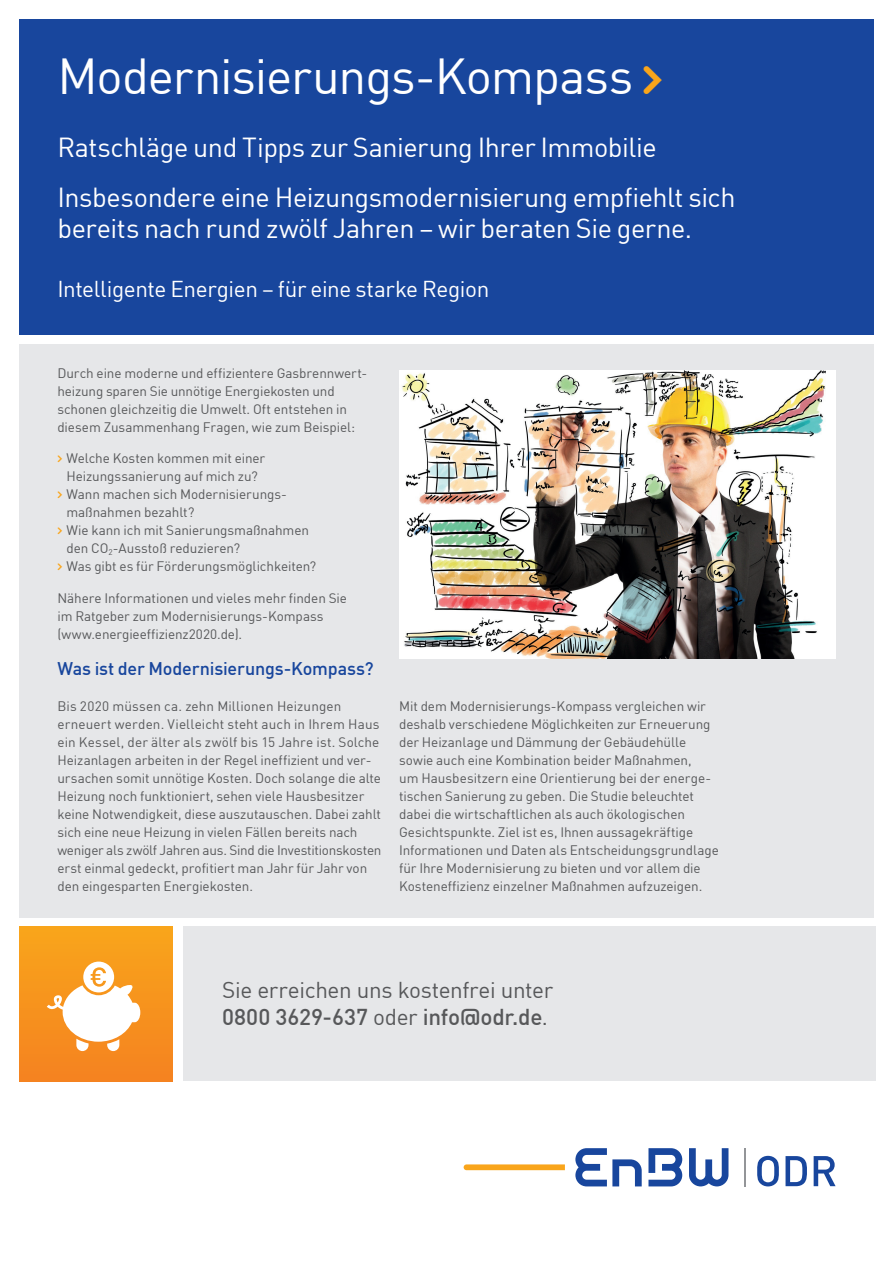
<style>
.page{position:relative;width:893px;height:1263px;background:#fff}
.page>*{position:absolute;margin:0;border:0;box-sizing:border-box;transform-origin:0 0}
.EnBW_Titel_Überschri{font:49.5px "En BWDIN Pro";letter-spacing:-.025em;color:#fff}
.EnBW_Titel_Unterüber{font:27px "En BWDIN Pro";letter-spacing:-.015em;color:#fff}
.EnBW_Titel_Unterüber-2{font:22.5px "En BWDIN Pro";letter-spacing:-.015em;color:#fff}
.EnBW_Fließtext_L_12{font:22.5px "En BWDIN Pro";letter-spacing:-.02em;color:#57585a}
.EnBW_Fließtext_L_12-2{font:500 22.5px "En BWDIN Pro";letter-spacing:-.01em;color:#57585a}
.EnBW_Zwischenübersch{font:500 18px "En BWDIN Pro";letter-spacing:-.01em;color:#18469d}
.EnBW_Fließtext_M_9_1{font:13.5px/18px "En BWDIN Pro";letter-spacing:-.005em;color:#57585a}
.s1{color:#f9a51b}
.s2{font-weight:400}
</style>
<div class="page">
<div style="left:19px;top:19px;width:855px;height:316px;background:#18469d"></div>
<div style="left:19px;top:344px;width:855px;height:574px;background:#e6e7e9"></div>
<img style="left:399px;top:370px;width:436px;height:288px">
<svg style="left:575px;top:1148px;width:153px;height:38px"></svg>
<svg style="left:464px;top:1164px;width:101px;height:6px"></svg>
<svg style="left:757px;top:1156px;width:22px;height:30px"></svg>
<svg style="left:785px;top:1156px;width:22px;height:30px"></svg>
<svg style="left:814px;top:1156px;width:22px;height:30px"></svg>
<hr style="left:744px;top:1148px;width:2px;height:38px;background:#939598">
<div style="left:184px;top:927px;width:692px;height:154px;background:#e6e7e9"></div>
<div style="left:19px;top:928px;width:153px;height:153px;background:linear-gradient(to bottom,#f9a51b,#f58220)"></div>
<svg style="left:47px;top:961px;width:93px;height:90px"></svg>
<p class="EnBW_Titel_Überschri" style="left:57px;top:37px;width:608px">Modernisierungs-Kompass <span class="s1">»</span></p>
<p class="EnBW_Titel_Unterüber" style="left:57px;top:126px;width:601px">Ratschläge und Tipps zur Sanierung Ihrer Immobilie</p>
<p class="EnBW_Titel_Unterüber" style="left:57px;top:176px;width:680px">Insbesondere eine Heizungsmodernisierung empfiehlt sich</p>
<p class="EnBW_Titel_Unterüber" style="left:57px;top:207px;width:636px">bereits nach rund zwölf Jahren – wir beraten Sie gerne.</p>
<p class="EnBW_Titel_Unterüber-2" style="left:57px;top:271px;width:433px">Intelligente Energien – für eine starke Region</p>
<p class="EnBW_Fließtext_M_9_1" style="left:57px;top:362px;width:311px">Durch eine moderne und effizientere Gasbrennwert&shy;heizung sparen Sie unnötige Energiekosten und schonen gleichzeitig die Umwelt. Oft entstehen in</p>
<p class="EnBW_Fließtext_M_9_1" style="left:57px;top:416px;width:299px">diesem Zusammenhang Fragen, wie zum Beispiel:</p>
<p class="EnBW_Fließtext_M_9_1" style="left:57px;top:448px;width:209px;text-align:center"><span class="s1">›</span> Welche Kosten kommen mit einer<br>Heizungssanierung auf mich zu?</p>
<p class="EnBW_Fließtext_M_9_1" style="left:66px;top:484px;width:222px;text-indent:-9px"><span class="s1">›</span> Wann machen sich Modernisierungs&shy;maßnahmen bezahlt?</p>
<p class="EnBW_Fließtext_M_9_1" style="left:66px;top:520px;width:244px;text-indent:-9px"><span class="s1">›</span> Wie kann ich mit Sanierungsmaßnahmen den CO<sub>2</sub>-Ausstoß reduzieren?</p>
<p class="EnBW_Fließtext_M_9_1" style="left:57px;top:556px;width:260px"><span class="s1">›</span> Was gibt es für Förderungsmöglichkeiten?</p>
<p class="EnBW_Fließtext_M_9_1" style="left:57px;top:587px;width:291px">Nähere Informationen und vieles mehr finden Sie im Ratgeber zum Modernisierungs-Kompass</p>
<p class="EnBW_Fließtext_M_9_1" style="left:57px;top:623px;width:186px">(www.energieeffizienz2020.de).</p>
<p class="EnBW_Zwischenübersch" style="left:57px;top:653px;width:318px">Was ist der Modernisierungs-Kompass?</p>
<p class="EnBW_Fließtext_M_9_1" style="left:57px;top:695px;width:326px">Bis 2020 müssen ca. zehn Millionen Heizungen erneuert werden. Vielleicht steht auch in Ihrem Haus ein Kessel, der älter als zwölf bis 15 Jahre ist. Solche Heizanlagen arbeiten in der Regel ineffizient und ver&shy;ursachen somit unnötige Kosten. Doch solange die alte Heizung noch funktioniert, sehen viele Hausbesitzer keine Notwendigkeit, diese auszutauschen. Dabei zahlt sich eine neue Heizung in vielen Fällen bereits nach weniger als zwölf Jahren aus. Sind die Investitionskosten erst einmal gedeckt, profitiert man Jahr für Jahr von den eingesparten Energiekosten.</p>
<p class="EnBW_Fließtext_M_9_1" style="left:399px;top:695px;width:313px">Mit dem Modernisierungs-Kompass vergleichen wir deshalb verschiedene Möglichkeiten zur Erneuerung der Heizanlage und Dämmung der Gebäudehülle sowie auch eine Kombination beider Maßnahmen,</p>
<p class="EnBW_Fließtext_M_9_1" style="left:399px;top:767px;width:314px">um Hausbesitzern eine Orientierung bei der energe-</p>
<p class="EnBW_Fließtext_M_9_1" style="left:399px;top:785px;width:321px">tischen Sanierung zu geben. Die Studie beleuchtet dabei die wirtschaftlichen als auch ökologischen Gesichtspunkte. Ziel ist es, Ihnen aussagekräftige Informationen und Daten als Entscheidungsgrundlage für Ihre Modernisierung zu bieten und vor allem die Kosteneffizienz einzelner Maßnahmen aufzuzeigen.</p>
<p class="EnBW_Fließtext_L_12" style="left:222px;top:972px;width:332px">Sie erreichen uns kostenfrei unter</p>
<p class="EnBW_Fließtext_L_12-2" style="left:222px;top:999px;width:327px">0800 3629-637 <span class="s2">oder</span> info@odr.de<span class="s2">.</span></p>
</div>
